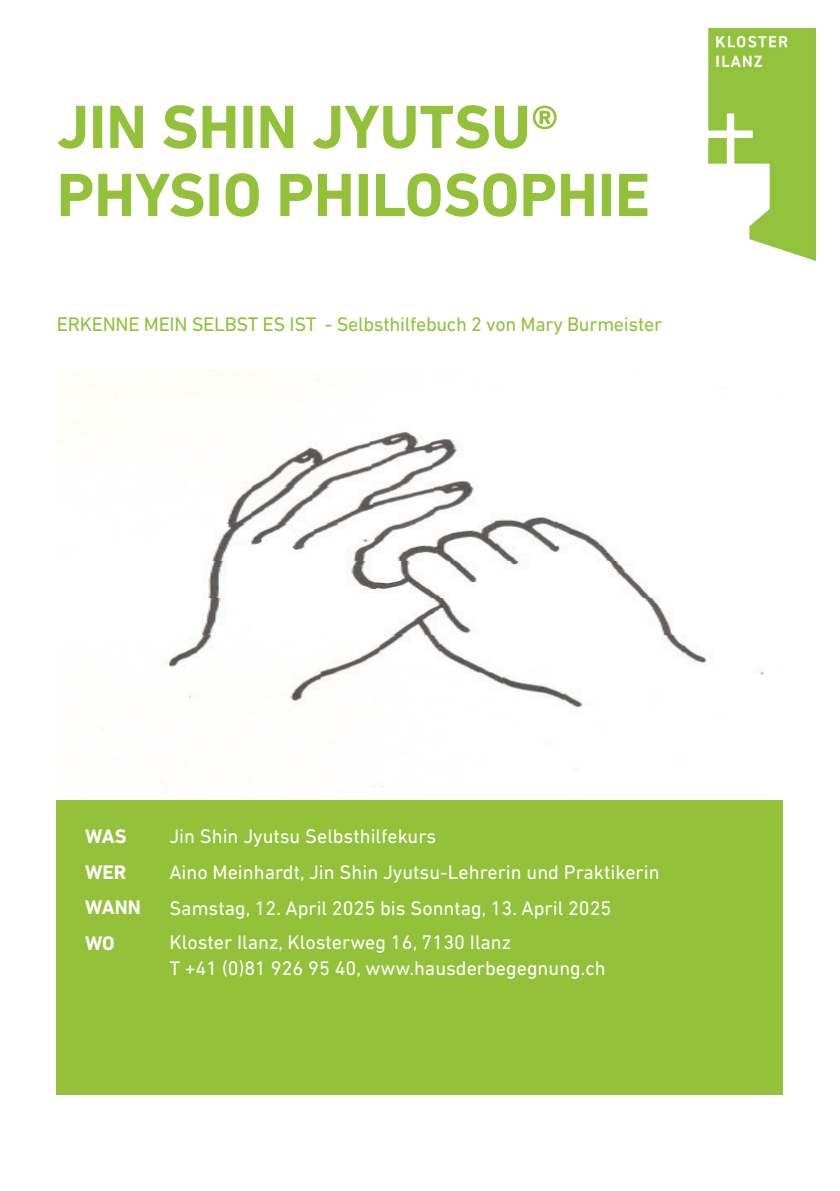
<style>
.page{position:relative;width:840px;height:1191px;background:#fff}
.page>*{position:absolute;margin:0;border:0;box-sizing:border-box;transform-origin:0 0}
.t1{font:700 62px/68px "DIN Next LT Pro";color:#93c139}
.t2{font:20px/36px "DIN Next LT Pro";color:#fff}
.t3{font:20px "DIN Next LT Pro";letter-spacing:-.015em;color:#93c139}
.t4{font:700 20px/35.6px "DIN Next LT Pro";color:#fff}
</style>
<div class="page">
<div style="left:57px;top:799px;width:725px;height:295px;background:#93c139"></div>
<img style="left:708px;top:28px;width:107px;height:232px">
<img style="left:57px;top:370px;width:708px;height:429px">
<h1 class="t1" style="left:57px;top:93px;width:594px">JIN SHIN JYUTSU®<br>PHYSIO PHILOSOPHIE</h1>
<p class="t3" style="left:57px;top:312px;width:606px">ERKENNE MEIN SELBST ES IST - Selbsthilfebuch 2 von Mary Burmeister</p>
<p class="t4" style="left:85px;top:818px;width:57px">WAS<br>WER<br>WANN<br>WO</p>
<p class="t2" style="left:169px;top:818px;width:491px">Jin Shin Jyutsu Selbsthilfekurs<br>Aino Meinhardt, Jin Shin Jyutsu-Lehrerin und Praktikerin<br>Samstag, 12. April 2025 bis Sonntag, 13. April 2025</p>
<p class="t2" style="left:169px;top:929px;width:437px;line-height:26px">Kloster Ilanz, Klosterweg 16, 7130 Ilanz<br>T +41 (0)81 926 95 40, www.hausderbegegnung.ch</p>
</div>
